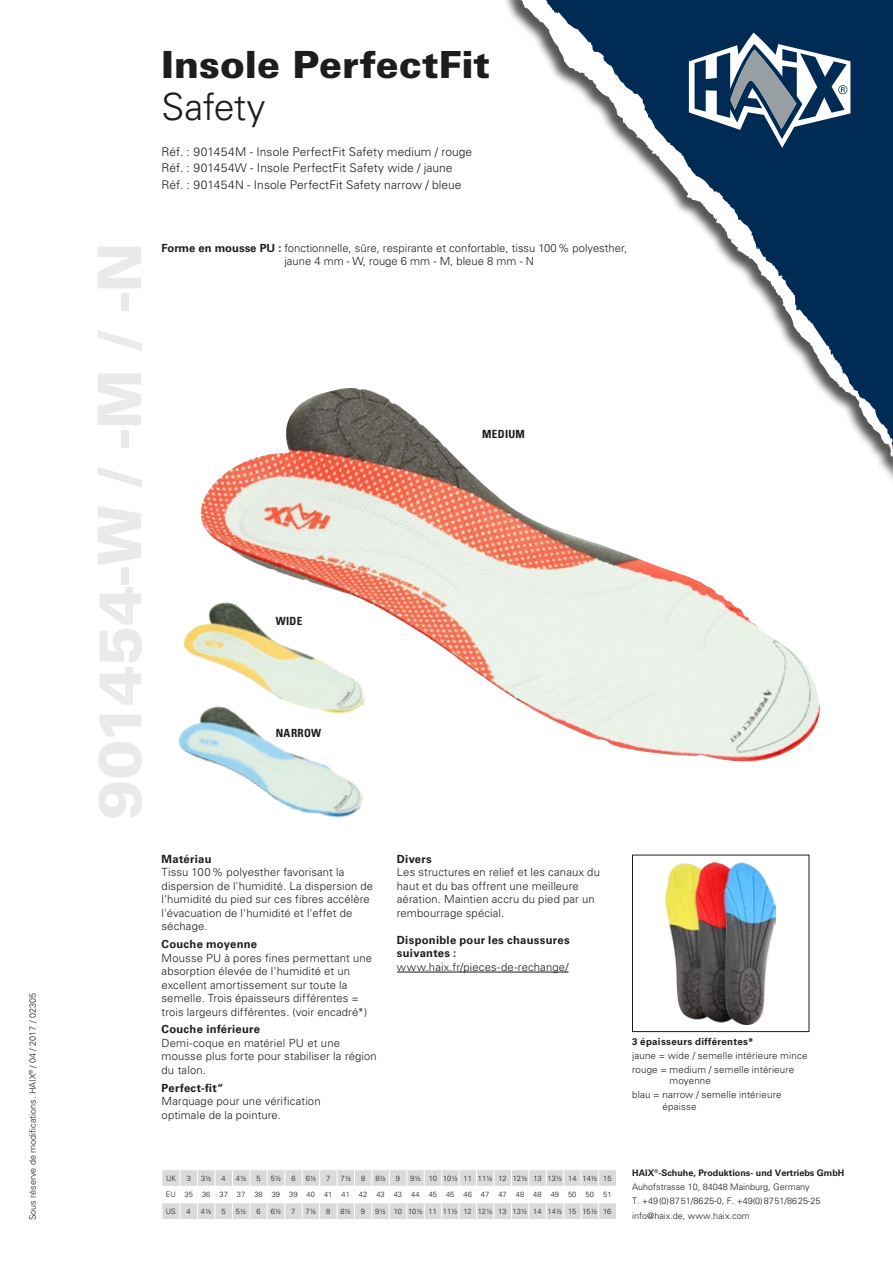
<style>
.page{position:relative;width:893px;height:1263px;background:#fff}
.page>*{position:absolute;margin:0;border:0;box-sizing:border-box;transform-origin:0 0}
.t1{font:900 60px "Univers LT Std";color:#e8eaeb}
.t2{font:900 37.5px "Univers LT Std";color:#1d1d1b}
.t3{font:300 37.5px "Univers LT Std";letter-spacing:-.02em;color:#1d1d1b}
.t4{font:300 12px/16.5px "Univers LT Std";letter-spacing:.01em;color:#1d1d1b}
.t5{font:300 11.25px/13.5px "Univers LT Std";letter-spacing:.01em;color:#1d1d1b}
.t6{font:700 11.25px/13.5px "Univers LT Std";letter-spacing:.025em;color:#1d1d1b}
.t7{font:700 condensed 11.25px "Univers LT Std";letter-spacing:.03em;color:#1d1d1b}
.t8{font:300 9.75px/13.8px "Univers LT Std";letter-spacing:.015em;color:#1d1d1b}
.t9{font:700 9.75px "Univers LT Std";letter-spacing:.03em;color:#1d1d1b}
.t10{font:300 9px/14.2px "Univers LT Std";color:#1d1d1b}
.t11{font:300 7.5px "Univers LT Std";color:#1d1d1b}
.s1{font-weight:700}
</style>
<div class="page">
<svg style="left:162px;top:1170px;width:454px;height:49px"></svg>
<svg style="left:533px;top:0;width:360px;height:466px"></svg>
<svg style="left:689px;top:33px;width:161px;height:115px"></svg>
<img style="left:200px;top:388px;width:626px;height:374px">
<img style="left:178px;top:722px;width:195px;height:96px">
<img style="left:183px;top:594px;width:190px;height:128px">
<hr style="left:397px;top:972px;width:171px;height:1px;background:#1d1d1b">
<img style="left:666px;top:862px;width:110px;height:162px">
<div style="left:632px;top:855px;width:177px;height:177px;border:1px solid #1d1d1b"></div>
<p class="t10" style="left:25px;top:1220px;width:229px;rotate:-90deg">Sous réserve de modifications. HAIX<sup>®</sup> / 04 / 2017 / 02305</p>
<h2 class="t2" style="left:162px;top:41px;width:330px">Insole PerfectFit</h2>
<h2 class="t3" style="left:162px;top:84px;width:106px">Safety</h2>
<p class="t4" style="left:162px;top:143px;width:312px">Réf. : 901454M - Insole PerfectFit Safety medium / rouge<br>Réf. : 901454W - Insole PerfectFit Safety wide / jaune<br>Réf. : 901454N - Insole PerfectFit Safety narrow / bleue</p>
<h1 class="t1" style="left:82px;top:820px;width:579px;rotate:-90deg">901454-W / -M / -N</h1>
<p class="t5" style="left:284px;top:241px;width:344px;text-indent:-123px"><span class="s1">Forme en mousse PU :</span> fonctionnelle, sûre, respirante et confortable, tissu 100% polyesther, jaune 4 mm - W, rouge 6 mm - M, bleue 8 mm - N</p>
<p class="t7" style="left:482px;top:427px;width:44px">MEDIUM</p>
<p class="t7" style="left:276px;top:614px;width:28px">WIDE</p>
<p class="t7" style="left:276px;top:726px;width:47px">NARROW</p>
<p class="t6" style="left:162px;top:852px;width:51px">Matériau</p>
<p class="t5" style="left:162px;top:866px;width:213px">Tissu 100% polyesther favorisant la dispersion de l'humidité. La dispersion de l'humidité du pied sur ces fibres accélère l'évacuation de l'humidité et l'effet de séchage.</p>
<p class="t6" style="left:162px;top:937px;width:97px">Couche moyenne</p>
<p class="t5" style="left:162px;top:951px;width:212px">Mousse PU à pores fines permettant une absorption élevée de l'humidité et un excellent amortissement sur toute la semelle. Trois épaisseurs différentes = trois largeurs différentes. (voir encadré*)</p>
<p class="t6" style="left:162px;top:1023px;width:100px">Couche inférieure</p>
<p class="t5" style="left:162px;top:1036px;width:217px">Demi-coque en matériel PU et une mousse plus forte pour stabiliser la région du talon.</p>
<p class="t6" style="left:162px;top:1081px;width:63px">Perfect-fit“</p>
<p class="t5" style="left:162px;top:1094px;width:161px">Marquage pour une vérification optimale de la pointure.</p>
<p class="t6" style="left:397px;top:852px;width:37px">Divers</p>
<p class="t5" style="left:397px;top:866px;width:205px">Les structures en relief et les canaux du haut et du bas offrent une meilleure aération. Maintien accru du pied par un rembourrage spécial.</p>
<p class="t6" style="left:397px;top:933px;width:174px">Disponible pour les chaussures suivantes :</p>
<p class="t5" style="left:397px;top:960px;width:173px">www.haix.fr/pieces-de-rechange/</p>
<p class="t11" style="left:166px;top:1173px;width:11px">UK</p>
<p class="t11" style="left:187px;top:1173px;width:6px">3</p>
<p class="t11" style="left:201px;top:1173px;width:12px">3½</p>
<p class="t11" style="left:222px;top:1173px;width:6px">4</p>
<p class="t11" style="left:236px;top:1173px;width:12px">4½</p>
<p class="t11" style="left:256px;top:1173px;width:6px">5</p>
<p class="t11" style="left:271px;top:1173px;width:12px">5½</p>
<p class="t11" style="left:291px;top:1173px;width:6px">6</p>
<p class="t11" style="left:306px;top:1173px;width:12px">6½</p>
<p class="t11" style="left:326px;top:1173px;width:6px">7</p>
<p class="t11" style="left:341px;top:1173px;width:12px">7½</p>
<p class="t11" style="left:361px;top:1173px;width:6px">8</p>
<p class="t11" style="left:375px;top:1173px;width:12px">8½</p>
<p class="t11" style="left:396px;top:1173px;width:6px">9</p>
<p class="t11" style="left:410px;top:1173px;width:203px">9½ 10 10½ 11 11½ 12 12½ 13 13½ 14 14½ 15</p>
<p class="t11" style="left:166px;top:1190px;width:447px">EU 35 36 37 37 38 39 39 40 41 41 42 43 43 44 45 45 46 47 47 48 48 49 50 50 51</p>
<p class="t11" style="left:166px;top:1207px;width:11px">US</p>
<p class="t11" style="left:187px;top:1207px;width:6px">4</p>
<p class="t11" style="left:201px;top:1207px;width:12px">4½</p>
<p class="t11" style="left:221px;top:1207px;width:6px">5</p>
<p class="t11" style="left:236px;top:1207px;width:12px">5½</p>
<p class="t11" style="left:256px;top:1207px;width:6px">6</p>
<p class="t11" style="left:271px;top:1207px;width:12px">6½</p>
<p class="t11" style="left:291px;top:1207px;width:6px">7</p>
<p class="t11" style="left:306px;top:1207px;width:12px">7½</p>
<p class="t11" style="left:326px;top:1207px;width:6px">8</p>
<p class="t11" style="left:340px;top:1207px;width:12px">8½</p>
<p class="t11" style="left:361px;top:1207px;width:6px">9</p>
<p class="t11" style="left:375px;top:1207px;width:238px">9½ 10 10½ 11 11½ 12 12½ 13 13½ 14 14½ 15 15½ 16</p>
<p class="t9" style="left:632px;top:1036px;width:123px">3 épaisseurs différentes*</p>
<p class="t8" style="left:632px;top:1048px;width:177px">jaune = wide / semelle intérieure mince rouge = medium / semelle intérieure</p>
<p class="t8" style="left:632px;top:1074px;width:151px;text-indent:37px">moyenne<br>blau = narrow / semelle intérieure</p>
<p class="t8" style="left:662px;top:1099px;width:36px">épaisse</p>
<p class="t10" style="left:632px;top:1166px;width:214px"><span class="s1">HAIX</span><sup>®</sup><span class="s1">-Schuhe, Produktions- und Vertriebs GmbH </span>Auhofstrasse 10, 84048 Mainburg, Germany<br>T. +49(0)8751/8625-0, F. +49(0)8751/8625-25 info@haix.de, www.haix.com</p>
</div>
